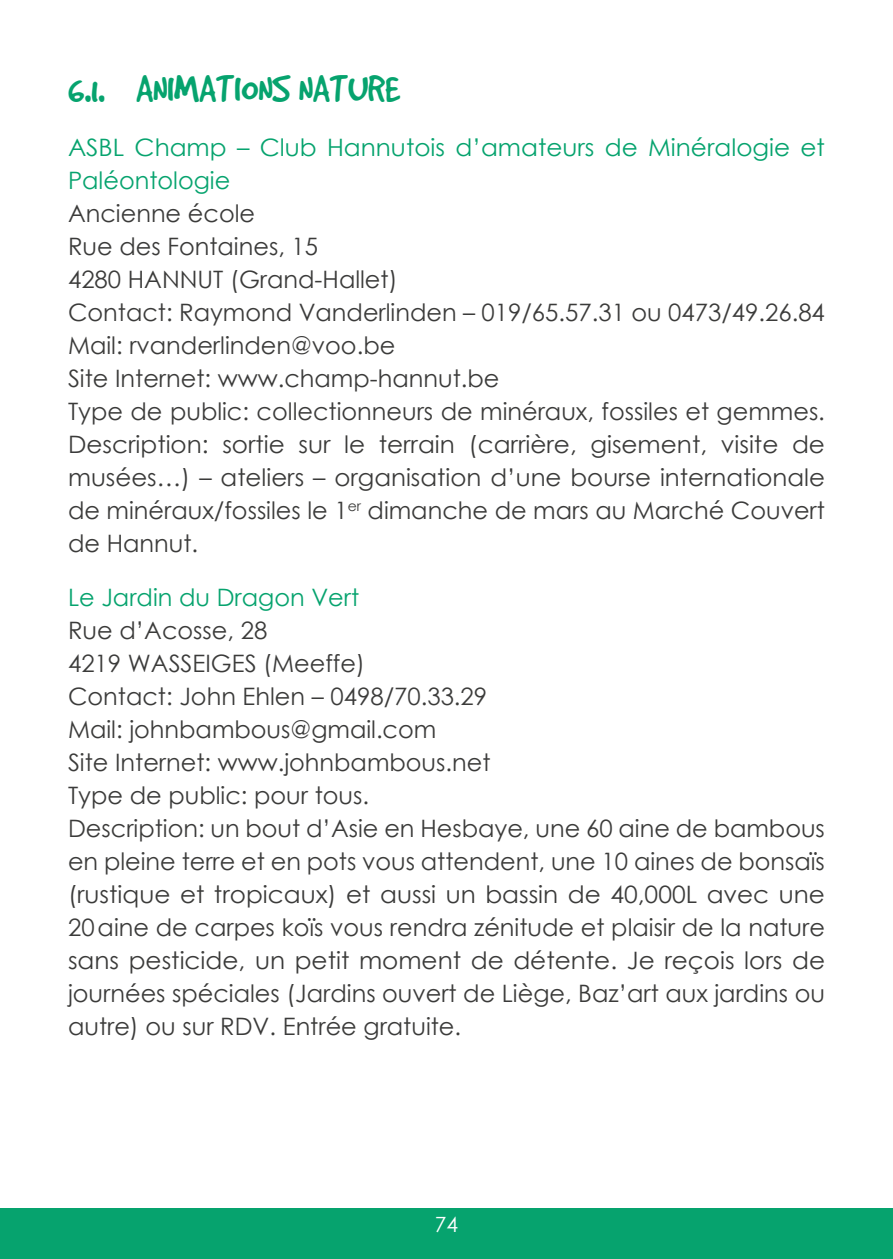
<style>
.page{position:relative;width:893px;height:1259px;background:#fff}
.page>*{position:absolute;margin:0;border:0;box-sizing:border-box;transform-origin:0 0}
.t1{font:42px "Good Dog Plain";color:#06a36e}
.t2{font:24px/33px "Century Gothic";color:#3b3b3a}
.t3{font:24px/33px "Century Gothic";color:#06a36e}
.t4{font:21px "Century Gothic";color:#fff}
</style>
<div class="page">
<div style="left:0;top:1208px;width:893px;height:51px;background:#06a36e"></div>
<h1 class="t1" style="left:68px;top:68px;width:334px">6.1. ANIMATIONS NATURE</h1>
<p class="t3" style="left:68px;top:130px;width:758px">ASBL Champ – Club Hannutois d’amateurs de Minéralogie et<br>Paléontologie</p>
<p class="t2" style="left:68px;top:196px;width:758px">Ancienne école<br>Rue des Fontaines, 15<br>4280 HANNUT (Grand-Hallet)<br>Contact: Raymond Vanderlinden – 019/65.57.31 ou 0473/49.26.84<br>Mail: rvanderlinden@voo.be<br>Site Internet: www.champ-hannut.be<br>Type de public: collectionneurs de minéraux, fossiles et gemmes.<br>Description: sortie sur le terrain (carrière, gisement, visite de musées…) – ateliers – organisation d’une bourse internationale de minéraux/fossiles le 1<sup>er</sup> dimanche de mars au Marché Couvert de Hannut.</p>
<p class="t3" style="left:68px;top:581px;width:293px">Le Jardin du Dragon Vert</p>
<p class="t2" style="left:68px;top:614px;width:758px">Rue d’Acosse, 28<br>4219 WASSEIGES (Meeffe)<br>Contact: John Ehlen – 0498/70.33.29<br>Mail: johnbambous@gmail.com<br>Site Internet: www.johnbambous.net<br>Type de public: pour tous.<br>Description: un bout d’Asie en Hesbaye, une 60 aine de bambous en pleine terre et en pots vous attendent, une 10 aines de bonsaïs (rustique et tropicaux) et aussi un bassin de 40,000L avec une 20aine de carpes koïs vous rendra zénitude et plaisir de la nature sans pesticide, un petit moment de détente. Je reçois lors de journées spéciales (Jardins ouvert de Liège, Baz’art aux jardins ou autre) ou sur RDV. Entrée gratuite.</p>
<p class="t4" style="left:435px;top:1210px;width:25px">74</p>
</div>
